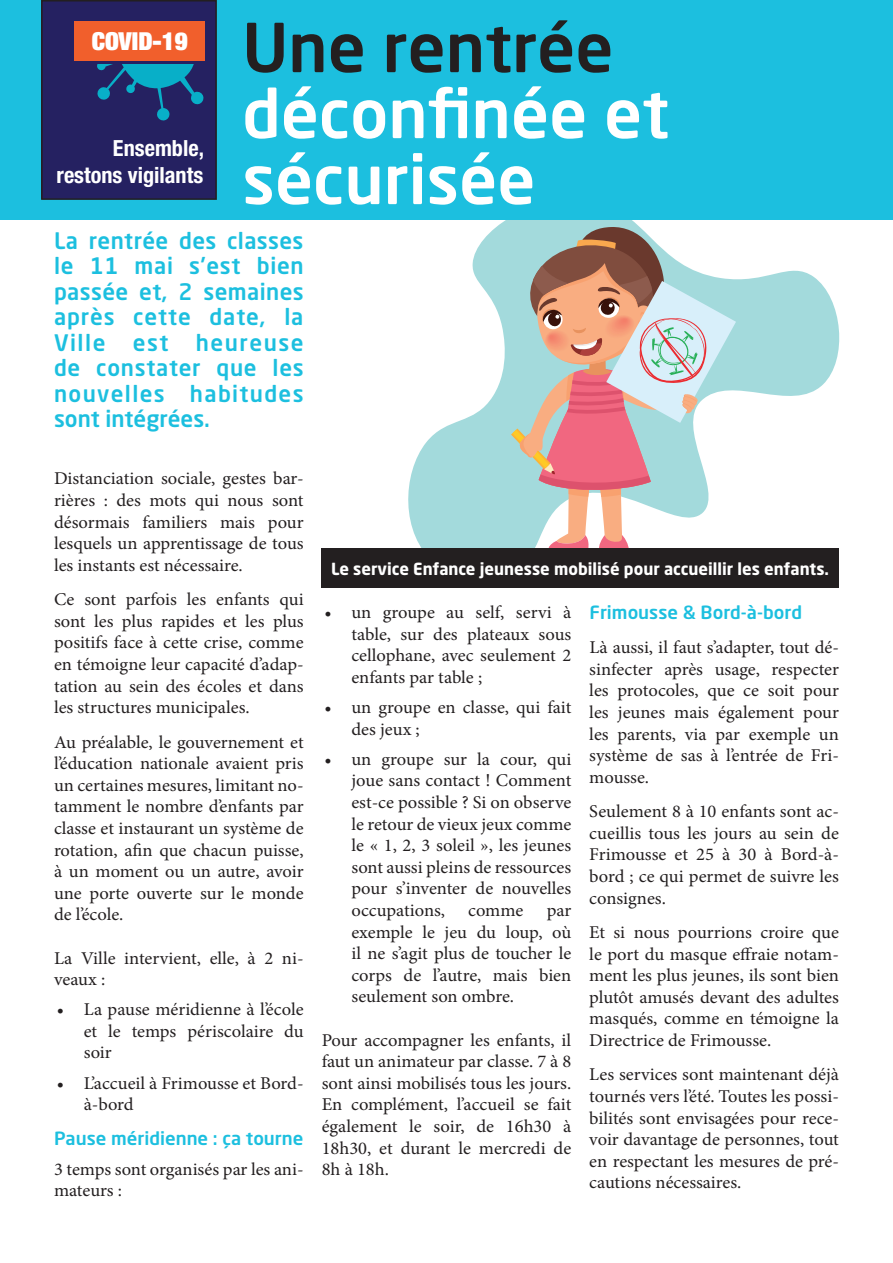
<style>
.page{position:relative;width:893px;height:1263px;background:#fff}
.page>*{position:absolute;margin:0;border:0;box-sizing:border-box;transform-origin:0 0}
.t1{font:500 66.6px/66px "Neo Sans Std";color:#fff}
.t2{font:500 66.6px "Neo Sans Std";color:#231f20}
.t3{font:900 condensed 24.75px "Helvetica Neue LT Std";color:#fff}
.t4{font:500 22.5px/25.5px "Neo Sans Std";letter-spacing:.03em;color:#1cbfdf;text-align:justify}
.t5{font:700 condensed 22.2px/26.7px "Helvetica Neue LT Std";color:#fff;text-align:right}
.t6{font:18px/21.6px "Minion Pro";color:#231f20;text-align:justify}
.t7{font:500 18px "Neo Sans Std";color:#1cbfdf}
.t8{font:700 16.5px "Neo Sans Std";color:#fff}
</style>
<div class="page">
<svg style="left:400px;top:219px;width:449px;height:330px"></svg>
<svg style="left:511px;top:226px;width:225px;height:323px"></svg>
<div style="left:0;top:0;width:893px;height:219px;background:#1cbfdf"></div>
<div style="left:42px;top:1px;width:174px;height:198px;background:#252161"></div>
<div style="left:41px;top:0;width:176px;height:200px;border:2px solid #231f20"></div>
<svg style="left:97px;top:65px;width:107px;height:56px"></svg>
<div style="left:74px;top:22px;width:131px;height:39px;background:#f15f2c"></div>
<div style="left:321px;top:549px;width:518px;height:39px;background:#231f20"></div>
<h2 class="t3" style="left:92px;top:25px;width:97px">COVID-19</h2>
<p class="t5" style="left:57px;top:135px;width:149px">Ensemble, restons vigilants</p>
<h1 class="t2" style="left:242px;top:6px;width:373px">Une rentrée</h1>
<h1 class="t1" style="left:242px;top:79px;width:428px">déconfinée et sécurisée</h1>
<p class="t4" style="left:54px;top:227px;width:251px">La rentrée des classes le 11 mai s’est bien passée et, 2 semaines après cette date, la Ville est heureuse de constater que les nouvelles habitudes sont intégrées.</p>
<p class="t6" style="left:54px;top:468px;width:251px">Distanciation sociale, gestes bar&shy;rières : des mots qui nous sont désormais familiers mais pour lesquels un apprentissage de tous les instants est nécessaire.</p>
<p class="t6" style="left:54px;top:589px;width:251px">Ce sont parfois les enfants qui sont les plus rapides et les plus positifs face à cette crise, comme en témoigne leur capacité d’adap&shy;tation au sein des écoles et dans les structures municipales.</p>
<p class="t6" style="left:54px;top:731px;width:251px">Au préalable, le gouvernement et l’éducation nationale avaient pris un certaines mesures, limitant no&shy;tamment le nombre d’enfants par classe et instaurant un système de rotation, afin que chacun puisse, à un moment ou un autre, avoir une porte ouverte sur le monde de l’école.</p>
<p class="t6" style="left:54px;top:947px;width:251px">La Ville intervient, elle, à 2 ni&shy;veaux :</p>
<p class="t6" style="left:84px;top:999px;width:221px;text-indent:-27px">• La pause méridienne à l’école et le temps périscolaire du soir</p>
<p class="t6" style="left:84px;top:1072px;width:221px;text-indent:-27px">• L’accueil à Frimousse et Bord&shy;à-bord</p>
<p class="t7" style="left:54px;top:1126px;width:251px">Pause méridienne : ça tourne</p>
<p class="t6" style="left:54px;top:1158px;width:251px">3 temps sont organisés par les ani&shy;mateurs :</p>
<p class="t8" style="left:331px;top:558px;width:499px">Le service Enfance jeunesse mobilisé pour accueillir les enfants.</p>
<p class="t6" style="left:351px;top:602px;width:221px;text-indent:-27px">• un groupe au self, servi à table, sur des plateaux sous cellophane, avec seulement 2 enfants par table ;</p>
<p class="t6" style="left:351px;top:697px;width:221px;text-indent:-27px">• un groupe en classe, qui fait des jeux ;</p>
<p class="t6" style="left:351px;top:748px;width:221px;text-indent:-27px">• un groupe sur la cour, qui joue sans contact ! Comment est-ce possible ? Si on observe le retour de vieux jeux comme le « 1, 2, 3 soleil », les jeunes sont aussi pleins de ressources pour s’inventer de nouvelles occupations,</p>
<p class="t6" style="left:351px;top:899px;width:221px;text-indent:195px">par exemple le jeu du loup, où il ne s’agit plus de toucher le corps de l’autre, mais bien seulement son ombre.</p>
<p class="t6" style="left:322px;top:1029px;width:251px">Pour accompagner les enfants, il faut un animateur par classe. 7 à 8 sont ainsi mobilisés tous les jours.<br>En complément, l’accueil se fait également le soir, de 16h30 à 18h30, et durant le mercredi de 8h à 18h.</p>
<p class="t6" style="left:468px;top:899px;width:57px">comme</p>
<p class="t7" style="left:589px;top:601px;width:214px">Frimousse &amp; Bord-à-bord</p>
<p class="t6" style="left:589px;top:637px;width:251px">Là aussi, il faut s’adapter, tout dé&shy;sinfecter après usage, respecter les protocoles, que ce soit pour les jeunes mais également pour les parents, via par exemple un système de sas à l’entrée de Fri&shy;mousse.</p>
<p class="t6" style="left:589px;top:801px;width:251px">Seulement 8 à 10 enfants sont ac&shy;cueillis tous les jours au sein de Frimousse et 25 à 30 à Bord-à&shy;bord ; ce qui permet de suivre les consignes.</p>
<p class="t6" style="left:589px;top:921px;width:251px">Et si nous pourrions croire que le port du masque effraie notam&shy;ment les plus jeunes, ils sont bien plutôt amusés devant des adultes masqués, comme en témoigne la Directrice de Frimousse.</p>
<p class="t6" style="left:589px;top:1064px;width:251px">Les services sont maintenant déjà tournés vers l’été. Toutes les possi&shy;bilités sont envisagées pour rece&shy;voir davantage de personnes, tout en respectant les mesures de pré&shy;cautions nécessaires.</p>
</div>
